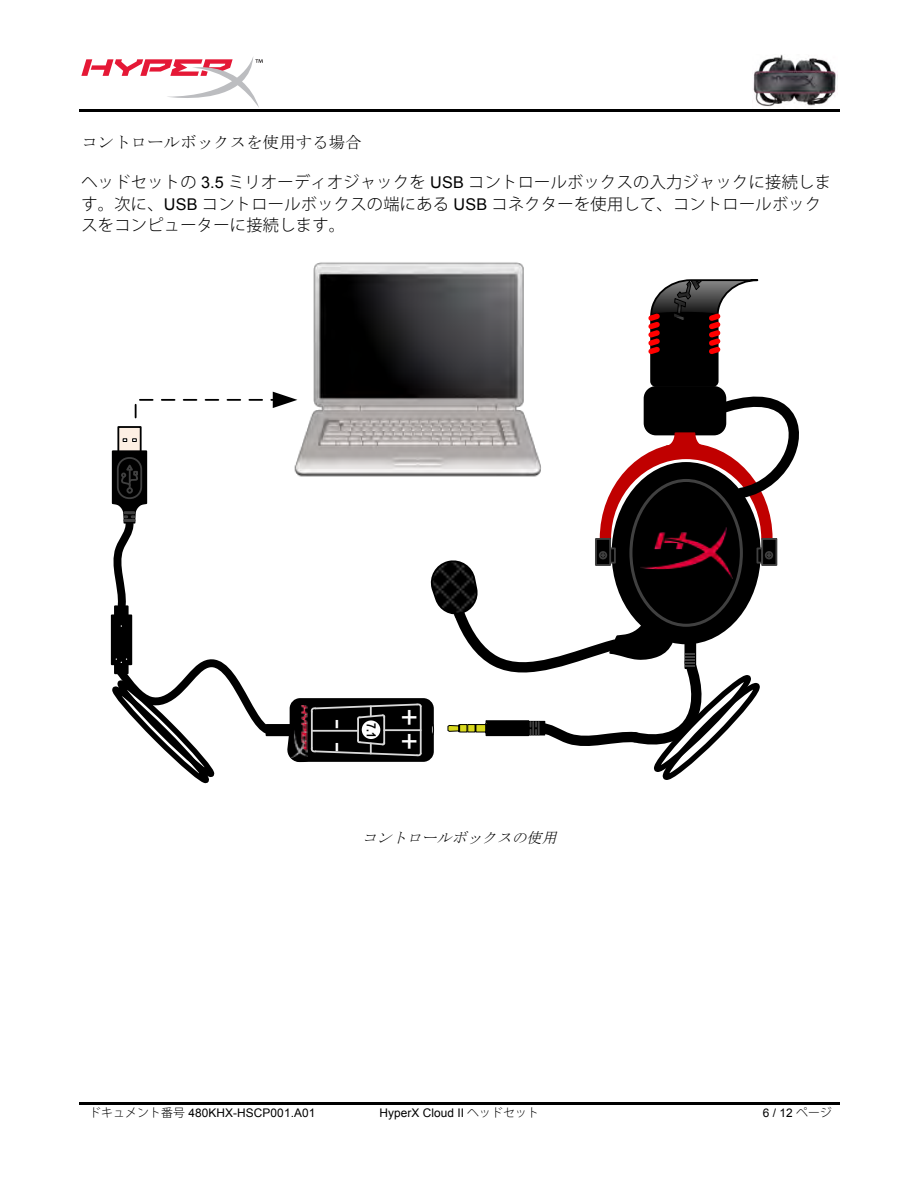
<style>
.page{position:relative;width:918px;height:1188px;background:#fff}
.page>*{position:absolute;margin:0;border:0;box-sizing:border-box;transform-origin:0 0}
.t1{font:30.45px/24.8px "Arial";color:#fff}
.t2{font:300 16.2px/21.5px "Koz Go Pro";letter-spacing:.02em;color:#000}
.t3{font:16.2px "MS Mincho";letter-spacing:.02em;color:#000}
.t4{font:italic 14.7px "MS Mincho";color:#000}
.t5{font:700 12.6px "Arial Narrow";color:#000}
.t6{font:11.85px "Arial";letter-spacing:.005em;color:#000}
.s1{font-family:"Arial";font-weight:400}
.s2{font-family:"Koz Go Pro";font-weight:300}
</style>
<div class="page">
<svg style="left:81px;top:57px;width:182px;height:51px"></svg>
<img style="left:753px;top:54px;width:85px;height:53px">
<hr style="left:79px;top:110px;width:761px;height:2px;background:#000">
<hr style="left:79px;top:1103px;width:761px;height:2px;background:#000">
<img style="left:313px;top:262px;width:211px;height:16px">
<svg style="left:110px;top:278px;width:689px;height:506px"></svg>
<p class="t3" style="left:81px;top:134px;width:282px">コントロールボックスを使用する場合</p>
<p class="t2" style="left:81px;top:171px;width:751px">ヘッドセットの <span class="s1">3.5</span> ミリオーディオジャックを <span class="s1">USB</span> コントロールボックスの入力ジャックに接続します。次に、<span class="s1">USB</span> コントロールボックスの端にある <span class="s1">USB</span> コネクターを使用して、コントロールボックスをコンピューターに接続します。</p>
<h1 class="t1" style="left:352px;top:719px;width:34px;rotate:90deg">- -</h1>
<p class="t5" style="left:379px;top:723px;width:16px;rotate:90deg">7.1</p>
<h1 class="t1" style="left:400px;top:705px;width:19px">+ +</h1>
<p class="t4" style="left:362px;top:831px;width:200px">コントロールボックスの使用</p>
<p class="t6" style="left:89px;top:1106px;width:227px"><span class="s2">ドキュメント番号</span> 480KHX-HSCP001.A01</p>
<p class="t6" style="left:380px;top:1106px;width:161px">HyperX Cloud II <span class="s2">ヘッドセット</span></p>
<p class="t6" style="left:763px;top:1106px;width:71px">6 / 12 <span class="s2">ページ</span></p>
</div>
